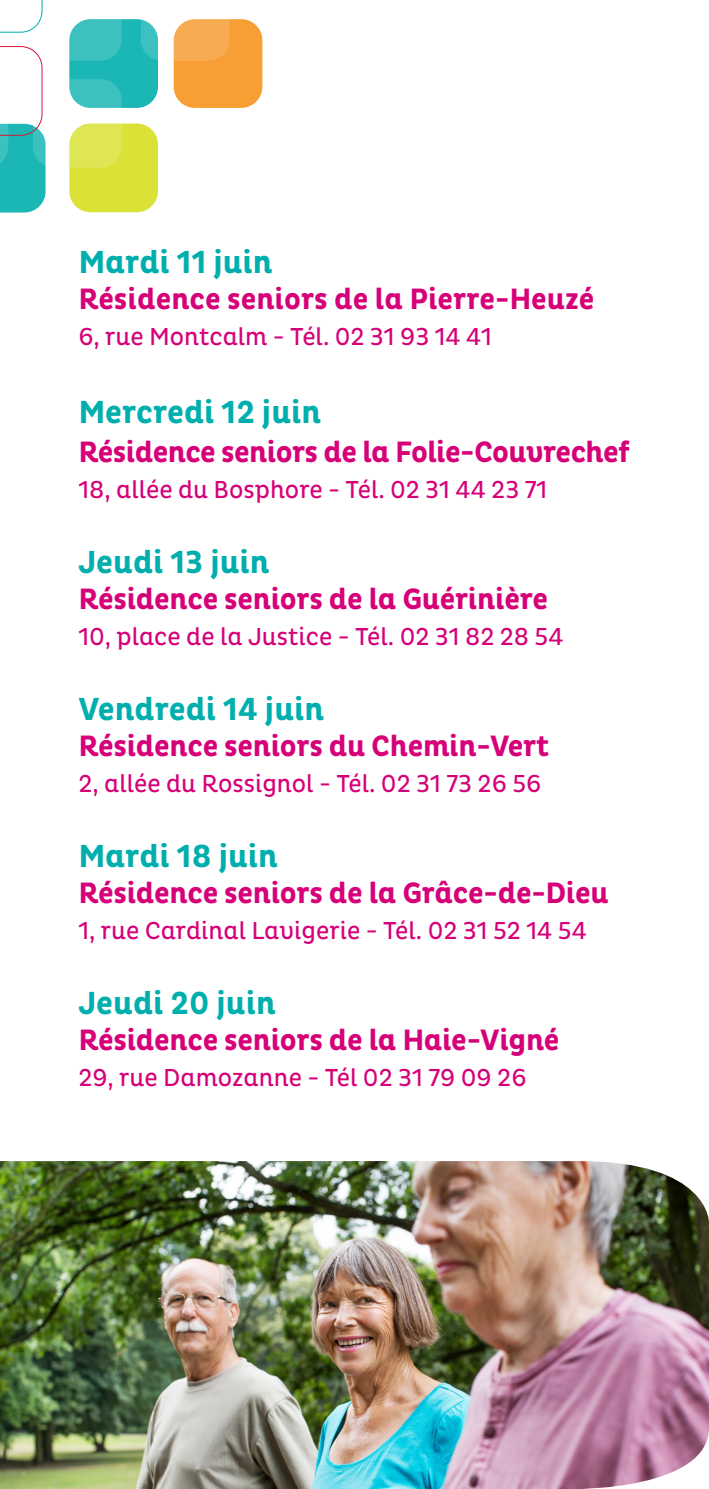
<style>
.page{position:relative;width:709px;height:1489px;background:#fff}
.page>*{position:absolute;margin:0;border:0;box-sizing:border-box;transform-origin:0 0}
.t1{font:700 32.5px "Pluto Cond";color:#00afad}
.t2{font:700 30px "Pluto Cond";letter-spacing:-.01em;color:#d60178}
.t3{font:25px "Pluto Cond";color:#d60178}
</style>
<div class="page">
<div style="left:69px;top:123px;width:89px;height:89px;background:#dae237;border-radius:21px"></div>
<div style="left:69px;top:19px;width:89px;height:89px;background:#1ab7b5;border-radius:21px"></div>
<div style="left:174px;top:19px;width:88px;height:89px;background:#f79e34;border-radius:21px"></div>
<svg style="left:141px;top:19px;width:88px;height:42px"></svg>
<svg style="left:0;top:0;width:122px;height:212px"></svg>
<img style="left:0;top:1161px;width:709px;height:327px">
<p class="t1" style="left:78px;top:243px;width:196px">Mardi 11 juin</p>
<p class="t2" style="left:78px;top:281px;width:518px">Résidence seniors de la Pierre-Heuzé</p>
<p class="t3" style="left:78px;top:322px;width:415px">6, rue Montcalm - Tél. 02 31 93 14 41</p>
<p class="t1" style="left:78px;top:393px;width:244px">Mercredi 12 juin</p>
<p class="t2" style="left:78px;top:434px;width:553px">Résidence seniors de la Folie-Couvrechef</p>
<p class="t3" style="left:78px;top:475px;width:470px">18, allée du Bosphore - Tél. 02 31 44 23 71</p>
<p class="t1" style="left:78px;top:543px;width:193px">Jeudi 13 juin</p>
<p class="t2" style="left:78px;top:581px;width:471px">Résidence seniors de la Guérinière</p>
<p class="t3" style="left:78px;top:622px;width:487px">10, place de la Justice - Tél. 02 31 82 28 54</p>
<p class="t1" style="left:78px;top:690px;width:247px">Vendredi 14 juin</p>
<p class="t2" style="left:78px;top:728px;width:472px">Résidence seniors du Chemin-Vert</p>
<p class="t3" style="left:78px;top:769px;width:464px">2, allée du Rossignol - Tél. 02 31 73 26 56</p>
<p class="t1" style="left:78px;top:837px;width:201px">Mardi 18 juin</p>
<p class="t2" style="left:78px;top:875px;width:532px">Résidence seniors de la Grâce-de-Dieu</p>
<p class="t3" style="left:78px;top:916px;width:510px">1, rue Cardinal Lavigerie - Tél. 02 31 52 14 54</p>
<p class="t1" style="left:78px;top:984px;width:199px">Jeudi 20 juin</p>
<p class="t2" style="left:78px;top:1022px;width:483px">Résidence seniors de la Haie-Vigné</p>
<p class="t3" style="left:78px;top:1063px;width:450px">29, rue Damozanne - Tél 02 31 79 09 26</p>
</div>
